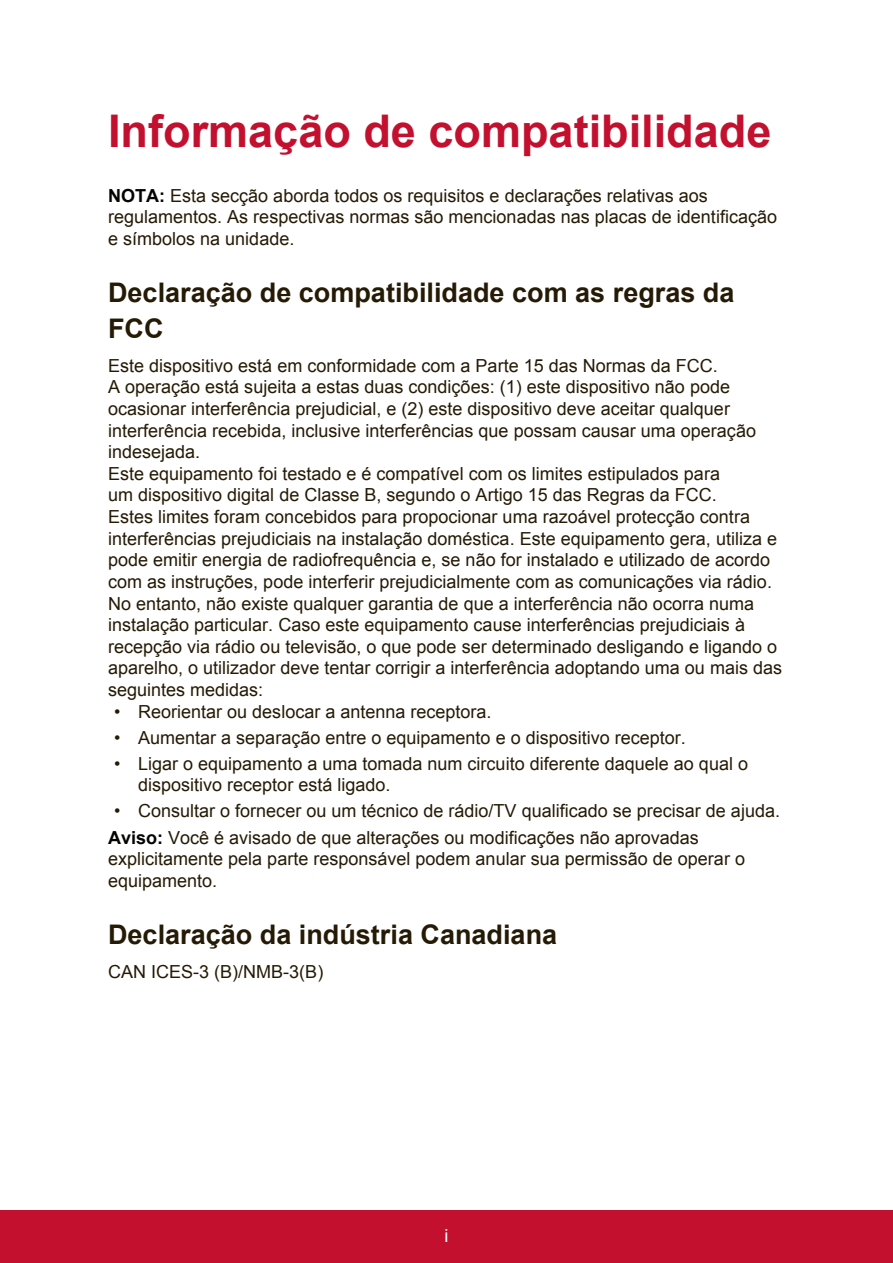
<style>
.page{position:relative;width:893px;height:1263px;background:#fff}
.page>*{position:absolute;margin:0;border:0;box-sizing:border-box;transform-origin:0 0}
.t1{font:700 45px "Arial";color:#c3102f}
.t2{font:700 27px/35.8px "Arial";color:#251a05}
.t3{font:18px/21.6px "Arial";color:#251a05}
.t4{font:18px "Arial";color:#fff}
.s1{font-weight:700;color:#040503}
</style>
<div class="page">
<div style="left:0;top:1210px;width:892px;height:53px;background:#c3102f"></div>
<h1 class="t1" style="left:108px;top:101px;width:664px">Informação de compatibilidade</h1>
<p class="t3" style="left:108px;top:185px;width:670px"><span class="s1">NOTA:</span> Esta secção aborda todos os requisitos e declarações relativas aos regulamentos. As respectivas normas são mencionadas nas placas de identificação e símbolos na unidade.</p>
<h2 class="t2" style="left:108px;top:276px;width:627px">Declaração de compatibilidade com as regras da<br>FCC</h2>
<p class="t3" style="left:108px;top:355px;width:675px">Este dispositivo está em conformidade com a Parte 15 das Normas da FCC.<br>A operação está sujeita a estas duas condições: (1) este dispositivo não pode ocasionar interferência prejudicial, e (2) este dispositivo deve aceitar qualquer interferência recebida, inclusive interferências que possam causar uma operação indesejada.<br>Este equipamento foi testado e é compatível com os limites estipulados para<br>um dispositivo digital de Classe B, segundo o Artigo 15 das Regras da FCC.<br>Estes limites foram concebidos para propocionar uma razoável protecção contra interferências prejudiciais na instalação doméstica. Este equipamento gera, utiliza e pode emitir energia de radiofrequência e, se não for instalado e utilizado de acordo com as instruções, pode interferir prejudicialmente com as comunicações via rádio.<br>No entanto, não existe qualquer garantia de que a interferência não ocorra numa instalação particular. Caso este equipamento cause interferências prejudiciais à recepção via rádio ou televisão, o que pode ser determinado desligando e ligando o aparelho, o utilizador deve tentar corrigir a interferência adoptando uma ou mais das seguintes medidas:</p>
<p class="t3" style="left:114px;top:700px;width:379px">• Reorientar ou deslocar a antenna receptora.</p>
<p class="t3" style="left:114px;top:726px;width:573px">• Aumentar a separação entre o equipamento e o dispositivo receptor.</p>
<p class="t3" style="left:138px;top:753px;width:611px;text-indent:-24px">• Ligar o equipamento a uma tomada num circuito diferente daquele ao qual o dispositivo receptor está ligado.</p>
<p class="t3" style="left:108px;top:798px;width:673px;line-height:26.1px;text-indent:6px">• Consultar o fornecer ou um técnico de rádio/TV qualificado se precisar de ajuda.<br><span class="s1">Aviso:</span> Você é avisado de que alterações ou modificações não aprovadas</p>
<p class="t3" style="left:108px;top:848px;width:638px">explicitamente pela parte responsável podem anular sua permissão de operar o equipamento.</p>
<h2 class="t2" style="left:108px;top:917px;width:450px">Declaração da indústria Canadiana</h2>
<p class="t3" style="left:108px;top:961px;width:217px">CAN ICES-3 (B)/NMB-3(B)</p>
<p class="t4" style="left:444px;top:1223px;width:5px">i</p>
</div>
